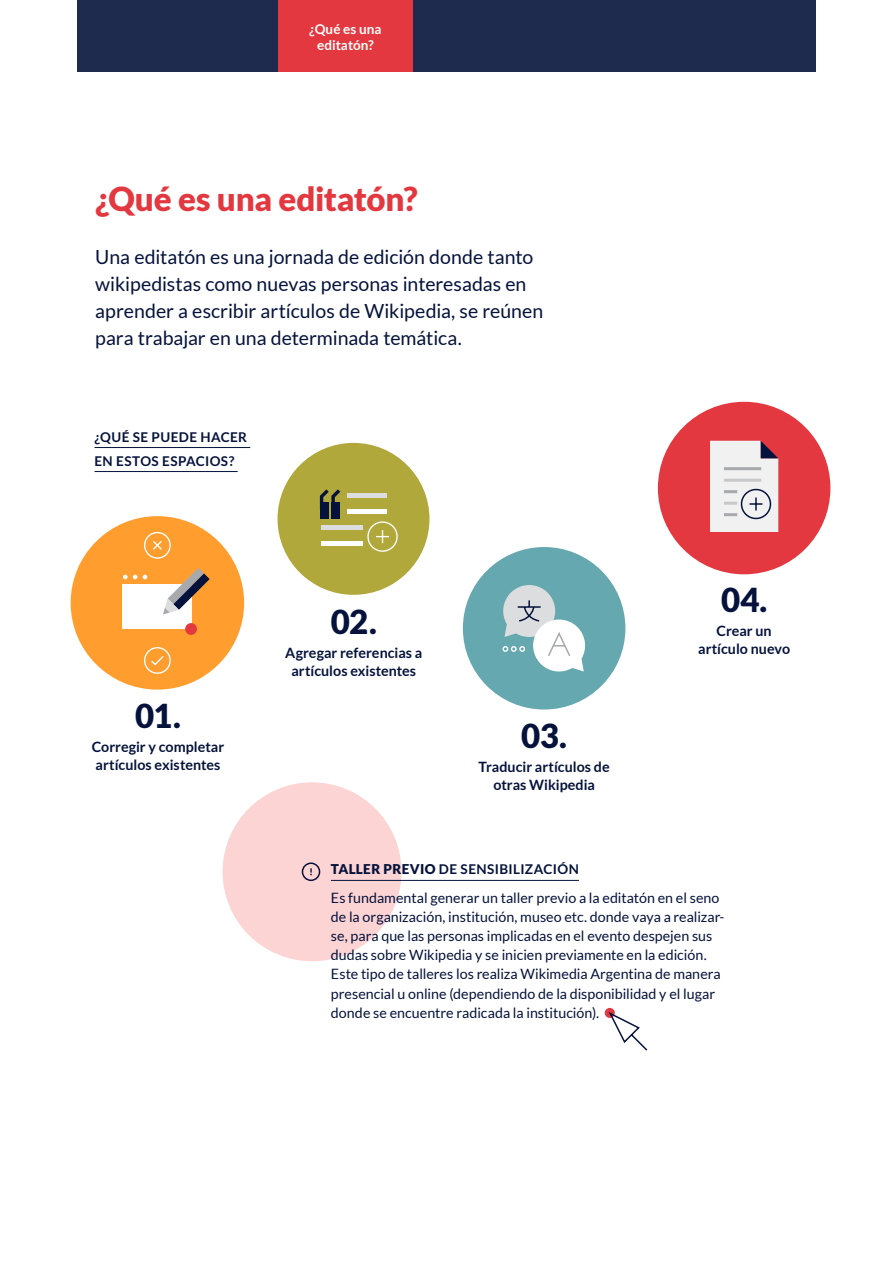
<style>
.page{position:relative;width:893px;height:1263px;background:#fff}
.page>*{position:absolute;margin:0;border:0;box-sizing:border-box;transform-origin:0 0}
.t1{font:900 33px "Lato";letter-spacing:-.01em;color:#e33840}
.t2{font:900 33px "Lato";letter-spacing:-.015em;color:#05123b}
.t3{font:19.5px/27px "Lato";color:#05123b}
.t4{font:14.25px/19.2px "Lato";color:#05123b}
.t5{font:700 14.25px/18px "Lato";color:#05123b;text-align:center}
.t6{font:700 13.5px/24px "Lato";letter-spacing:.03em;color:#05123b}
.t7{font:700 13.5px/16.5px "Lato";letter-spacing:.005em;color:#fff;text-align:center}
.s1{font-weight:900}
</style>
<div class="page">
<div style="left:77px;top:0;width:739px;height:71px;background:#1e2a4e"></div>
<div style="left:223px;top:782px;width:178px;height:179px;background:#fcd4d4;border-radius:50%"></div>
<hr style="left:331px;top:880px;width:248px;height:1px;background:#05123b">
<hr style="left:95px;top:447px;width:155px;height:1px;background:#05123b">
<hr style="left:95px;top:471px;width:143px;height:1px;background:#05123b">
<div style="left:278px;top:0;width:135px;height:71px;background:#e33840"></div>
<div style="left:71px;top:516px;width:173px;height:174px;background:#ff9e2e;border-radius:50%"></div>
<div style="left:123px;top:584px;width:69px;height:44px;background:#fff"></div>
<svg style="left:163px;top:568px;width:47px;height:46px"></svg>
<svg style="left:123px;top:575px;width:14px;height:4px"></svg>
<svg style="left:143px;top:575px;width:4px;height:4px"></svg>
<div style="left:185px;top:623px;width:12px;height:12px;background:#e33840;border-radius:50%"></div>
<svg style="left:144px;top:647px;width:27px;height:27px"></svg>
<svg style="left:144px;top:531px;width:27px;height:28px"></svg>
<div style="left:278px;top:443px;width:151px;height:152px;background:#b0a83b;border-radius:50%"></div>
<svg style="left:367px;top:521px;width:31px;height:31px"></svg>
<hr style="left:322px;top:525px;width:41px;height:4px;background:#dcddde">
<hr style="left:322px;top:541px;width:41px;height:4px;background:#fff">
<hr style="left:348px;top:493px;width:39px;height:4px;background:#dcddde">
<hr style="left:348px;top:509px;width:39px;height:4px;background:#fff">
<div style="left:320px;top:502px;width:8px;height:17px;background:#05123b"></div>
<svg style="left:320px;top:489px;width:20px;height:20px"></svg>
<div style="left:331px;top:502px;width:9px;height:17px;background:#05123b"></div>
<div style="left:463px;top:547px;width:162px;height:162px;background:#66a8b0;border-radius:50%"></div>
<svg style="left:502px;top:585px;width:83px;height:87px"></svg>
<div style="left:658px;top:402px;width:172px;height:172px;background:#e33840;border-radius:50%"></div>
<svg style="left:710px;top:441px;width:68px;height:91px;background:#e0dde0"></svg>
<div style="left:302px;top:862px;width:18px;height:19px;border:2px solid #05123b;border-radius:50%"></div>
<svg style="left:310px;top:868px;width:2px;height:7px"></svg>
<div style="left:605px;top:1008px;width:10px;height:10px;background:#e33840;border-radius:50%"></div>
<svg style="left:608px;top:1011px;width:40px;height:40px"></svg>
<p class="t7" style="left:309px;top:20px;width:74px">¿Qué es una editatón?</p>
<h1 class="t1" style="left:95px;top:180px;width:324px">¿Qué es una editatón?</h1>
<h2 class="t3" style="left:95px;top:243px;width:449px">Una editatón es una jornada de edición donde tanto wikipedistas como nuevas personas interesadas en aprender a escribir artículos de Wikipedia, se reúnen para trabajar en una determinada temática.</h2>
<p class="t6" style="left:95px;top:424px;width:154px">¿QUÉ SE PUEDE HACER<br>EN ESTOS ESPACIOS?</p>
<h1 class="t2" style="left:135px;top:696px;width:47px">01.</h1>
<p class="t5" style="left:92px;top:737px;width:134px;text-align:left">Corregir y completar artículos existentes</p>
<h1 class="t2" style="left:331px;top:602px;width:48px">02.</h1>
<p class="t5" style="left:285px;top:643px;width:139px">Agregar referencias a artículos existentes</p>
<h1 class="t2" style="left:521px;top:716px;width:47px">03.</h1>
<p class="t5" style="left:479px;top:757px;width:133px">Traducir artículos de otras Wikipedia</p>
<h1 class="t2" style="left:721px;top:581px;width:48px">04.</h1>
<p class="t5" style="left:698px;top:622px;width:94px">Crear un artículo nuevo</p>
<p class="t6" style="left:331px;top:857px;width:249px"><span class="s1">TALLER PREVIO</span> DE SENSIBILIZACIÓN</p>
<p class="t4" style="left:331px;top:888px;width:395px">Es fundamental generar un taller previo a la editatón en el seno de la organización, institución, museo etc. donde vaya a realizar&shy;se, para que las personas implicadas en el evento despejen sus dudas sobre Wikipedia y se inicien previamente en la edición.<br>Este tipo de talleres los realiza Wikimedia Argentina de manera presencial u online (dependiendo de la disponibilidad y el lugar donde se encuentre radicada la institución).</p>
</div>
